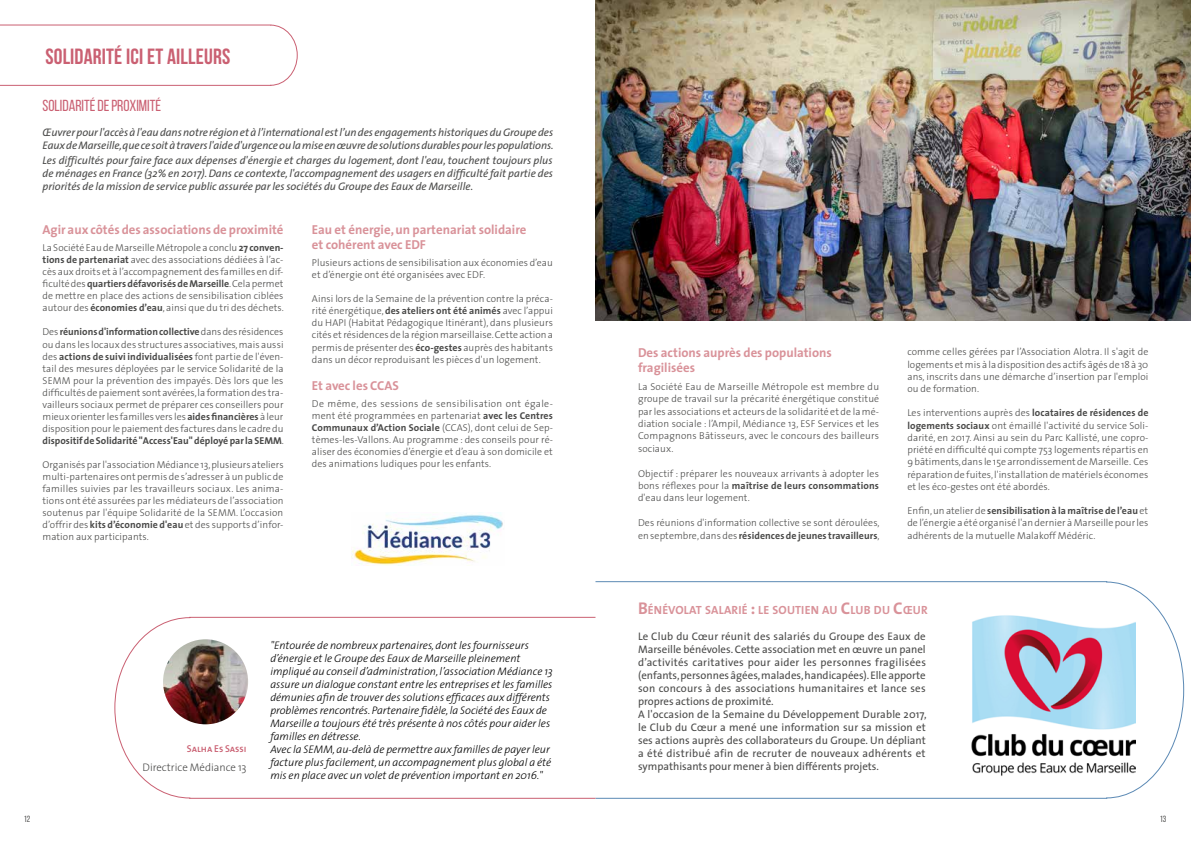
<style>
.page{position:relative;width:1191px;height:842px;background:#fff}
.page>*{position:absolute;margin:0;border:0;box-sizing:border-box;transform-origin:0 0}
.t1{font:700 22px "Bebas Neue";letter-spacing:.01em;color:#ca6072}
.t2{font:16px "Bebas Neue";color:#ca6072}
.t3{font:700 13px/14.4px "The Sans";color:#d99299}
.t4{font:700 11.9px "The Sans";letter-spacing:.015em;color:#d99299}
.t5{font:italic 300 11px/13px "The Sans";color:#000}
.t6{font:11px/13px "The Sans";letter-spacing:.01em;color:#4a4a49}
.t7{font:italic 11px/13px "The Sans";letter-spacing:-.005em;color:#4a4a49}
.t8{font:300 11px "The Sans";color:#4a4a49}
.t9{font:300 10px/12px "The Sans";letter-spacing:.01em;color:#4a4a49;text-align:justify}
.t10{font:10px "The Sans Semi Bold Caps";color:#ca6072}
.t11{font:9px "Bebas Neue";color:#575756}
.s1{font-weight:700}
.s2{font-size:17px}
</style>
<div class="page">
<svg style="left:595px;top:581px;width:589px;height:218px"></svg>
<img style="left:351px;top:512px;width:152px;height:53px">
<img style="left:595px;top:0;width:596px;height:320px">
<img style="left:970px;top:611px;width:165px;height:167px">
<svg style="left:0;top:24px;width:298px;height:62px"></svg>
<svg style="left:114px;top:616px;width:482px;height:183px"></svg>
<img style="left:163px;top:639px;width:85px;height:85px;border-radius:43px">
<h1 class="t1" style="left:45px;top:44px;width:186px">SOLIDARITÉ ICI ET AILLEURS</h1>
<h2 class="t2" style="left:43px;top:97px;width:120px">SOLIDARITÉ DE PROXIMITÉ</h2>
<p class="t7" style="left:43px;top:125px;width:512px">Œuvrer pour l'accès à l'eau dans notre région et à l’international est l’un des engagements historiques du Groupe des<br>Eaux de Marseille, que ce soit à travers l'aide d'urgence ou la mise en œuvre de solutions durables pour les populations.</p>
<p class="t7" style="left:43px;top:154px;width:512px;text-align:justify">Les difficultés pour faire face aux dépenses d'énergie et charges du logement, dont l'eau, touchent toujours plus de ménages en France (32% en 2017). Dans ce contexte, l'accompagnement des usagers en difficulté fait partie des priorités de la mission de service public assurée par les sociétés du Groupe des Eaux de Marseille.</p>
<h3 class="t3" style="left:43px;top:222px;width:242px">Agir aux côtés des associations de proximité</h3>
<p class="t9" style="left:43px;top:242px;width:243px">La Société Eau de Marseille Métropole a conclu <span class="s1">27 conven&shy;tions de partenariat</span> avec des associations dédiées à l’ac&shy;cès aux droits et à l’accompagnement des familles en dif&shy;ficulté des <span class="s1">quartiers défavorisés de Marseille</span>. Cela permet de mettre en place des actions de sensibilisation ciblées autour des <span class="s1">économies d’eau</span>, ainsi que du tri des déchets.</p>
<p class="t9" style="left:43px;top:326px;width:243px">Des <span class="s1">réunions d'information collective</span> dans des résidences ou dans les locaux des structures associatives, mais aussi des <span class="s1">actions de suivi individualisées</span> font partie de l'éven&shy;tail des mesures déployées par le service Solidarité de la SEMM pour la prévention des impayés. Dès lors que les difficultés de paiement sont avérées, la formation des tra&shy;vailleurs sociaux permet de préparer ces conseillers pour mieux orienter les familles vers les <span class="s1">aides financières</span> à leur disposition pour le paiement des factures dans le cadre du <span class="s1">dispositif de Solidarité "Access'Eau" déployé par la SEMM</span>.</p>
<p class="t9" style="left:43px;top:458px;width:242px">Organisés par l'association Médiance 13, plusieurs ateliers multi-partenaires ont permis de s’adresser à un public de familles suivies par les travailleurs sociaux. Les anima&shy;tions ont été assurées par les médiateurs de l’association soutenus par l'équipe Solidarité de la SEMM. L’occasion d’offrir des <span class="s1">kits d’économie d'eau</span> et des supports d’infor&shy;mation aux participants.</p>
<h3 class="t3" style="left:312px;top:222px;width:216px;line-height:15px">Eau et énergie, un partenariat solidaire et cohérent avec EDF</h3>
<p class="t9" style="left:312px;top:257px;width:242px">Plusieurs actions de sensibilisation aux économies d’eau et d’énergie ont été organisées avec EDF.</p>
<p class="t9" style="left:312px;top:293px;width:243px">Ainsi lors de la Semaine de la prévention contre la préca&shy;rité énergétique, <span class="s1">des ateliers ont été animés</span> avec l’appui du HAPI (Habitat Pédagogique Itinérant), dans plusieurs cités et résidences de la région marseillaise. Cette action a permis de présenter des <span class="s1">éco-gestes</span> auprès des habitants dans un décor reproduisant les pièces d'un logement.</p>
<h3 class="t3" style="left:312px;top:378px;width:88px">Et avec les CCAS</h3>
<p class="t9" style="left:312px;top:397px;width:242px">De même, des sessions de sensibilisation ont égale&shy;ment été programmées en partenariat <span class="s1">avec les Centres Communaux d’Action Sociale</span> (CCAS), dont celui de Sep&shy;tèmes-les-Vallons. Au programme : des conseils pour ré&shy;aliser des économies d’énergie et d’eau à son domicile et des animations ludiques pour les enfants.</p>
<p class="t10" style="left:187px;top:741px;width:61px">Salha Es Sassi</p>
<p class="t8" style="left:143px;top:758px;width:106px">Directrice Médiance 13</p>
<p class="t5" style="left:270px;top:638px;width:284px">"Entourée de nombreux partenaires, dont les fournisseurs d’énergie et le Groupe des Eaux de Marseille pleinement impliqué au conseil d’administration, l’association Médiance 13 assure un dialogue constant entre les entreprises et les familles démunies afin de trouver des solutions efficaces aux différents problèmes rencontrés. Partenaire fidèle, la Société des Eaux de Marseille a toujours été très présente à nos côtés pour aider les familles en détresse.<br>Avec la SEMM, au-delà de permettre aux familles de payer leur facture plus facilement, un accompagnement plus global a été mis en place avec un volet de prévention important en 2016."</p>
<h3 class="t3" style="left:638px;top:345px;width:195px">Des actions auprès des populations fragilisées</h3>
<p class="t9" style="left:638px;top:380px;width:243px;line-height:12.4px">La Société Eau de Marseille Métropole est membre du groupe de travail sur la précarité énergétique constitué par les associations et acteurs de la solidarité et de la mé&shy;diation sociale : l’Ampil, Médiance 13, ESF Services et les Compagnons Bâtisseurs, avec le concours des bailleurs sociaux.</p>
<p class="t9" style="left:638px;top:467px;width:242px;line-height:12.4px">Objectif : préparer les nouveaux arrivants à adopter les bons réflexes pour la <span class="s1">maîtrise de leurs consommations </span>d'eau dans leur logement.</p>
<p class="t9" style="left:638px;top:516px;width:243px;line-height:12.4px">Des réunions d'information collective se sont déroulées, en septembre, dans des <span class="s1">résidences de jeunes travailleurs</span>,</p>
<p class="t9" style="left:907px;top:345px;width:242px">comme celles gérées par l’Association Alotra. Il s'agit de logements et mis à la disposition des actifs âgés de 18 à 30 ans, inscrits dans une démarche d’insertion par l'emploi ou de formation.</p>
<p class="t9" style="left:907px;top:407px;width:242px">Les interventions auprès des <span class="s1">locataires de résidences de logements sociaux</span> ont émaillé l'activité du service Soli&shy;darité, en 2017. Ainsi au sein du Parc Kallisté, une copro&shy;priété en difficulté qui compte 753 logements répartis en 9 bâtiments, dans le 15e arrondissement de Marseille. Ces réparation de fuites, l'installation de matériels économes et les éco-gestes ont été abordés.</p>
<p class="t9" style="left:907px;top:504px;width:243px">Enfin, un atelier de <span class="s1">sensibilisation à la maîtrise de l’eau</span> et de l’énergie a été organisé l'an dernier à Marseille pour les adhérents de la mutuelle Malakoff Médéric.</p>
<p class="t4" style="left:638px;top:600px;width:291px"><span class="s2">B</span>ÉNÉVOLAT SALARIÉ <span class="s2">:</span> LE SOUTI EN AU <span class="s2">C</span>LUB DU <span class="s2">C</span>ŒUR</p>
<p class="t6" style="left:638px;top:629px;width:290px">Le Club du Cœur réunit des salariés du Groupe des Eaux de Marseille bénévoles. Cette association met en œuvre un panel d’activités caritatives pour aider les personnes fragilisées (enfants, personnes âgées, malades, handicapées). Elle apporte son concours à des associations humanitaires et lance ses propres actions de proximité.<br>A l'occasion de la Semaine du Développement Durable 2017, le Club du Cœur a mené une information sur sa mission et ses actions auprès des collaborateurs du Groupe. Un dépliant a été distribué afin de recruter de nouveaux adhérents et sympathisants pour mener à bien différents projets.</p>
<p class="t11" style="left:24px;top:814px;width:8px">12</p>
<p class="t11" style="left:1160px;top:814px;width:8px">13</p>
</div>
